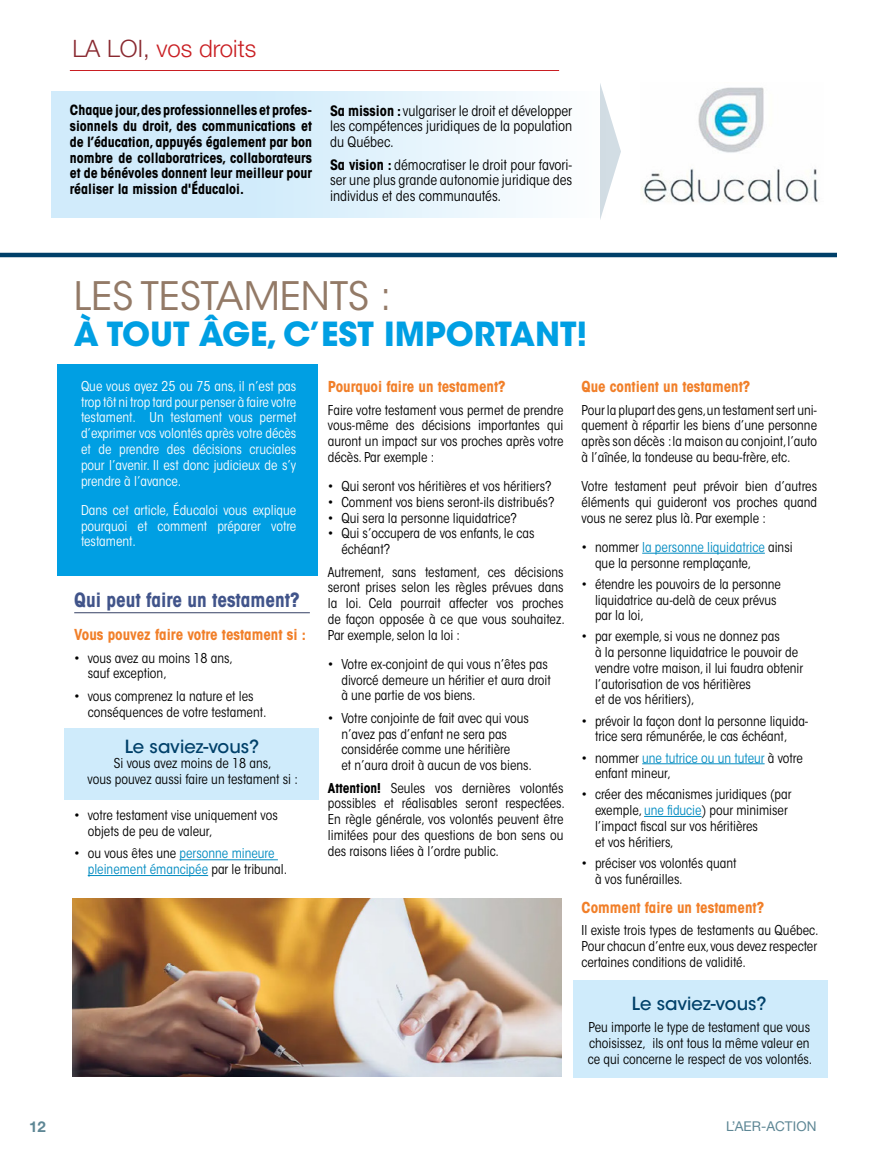
<style>
.page{position:relative;width:891px;height:1161px;background:#fff}
.page>*{position:absolute;margin:0;border:0;box-sizing:border-box;transform-origin:0 0}
.t1{font:39px "ITC Avant Garde Std";color:#937a67}
.t2{font:700 33px "ITC Avant Garde Std";color:#009fe3}
.t3{font:300 24px "Helvetica Neue LT Std";color:#c91e22}
.t4{font:700 condensed 19.5px "ITC Avant Garde Std";color:#41548a}
.t5{font:500 18px "ITC Avant Garde Std";color:#004069}
.t6{font:700 condensed 15px "ITC Avant Garde Std";color:#f17f29}
.t7{font:700 15px "Helvetica Neue LT Std";color:#5e8795}
.t8{font:condensed 14.25px/15.8px "ITC Avant Garde Std";color:#000;text-align:justify}
.t9{font:700 condensed 13.95px/15.8px "ITC Avant Garde Std";color:#000;text-align:justify}
.t10{font:condensed 13.5px/15.8px "ITC Avant Garde Std";color:#000}
.t11{font:condensed 13.5px/15.8px "ITC Avant Garde Std";color:#fff;text-align:justify}
.t12{font:condensed 13.5px/15.8px "ITC Avant Garde Std";color:#008bc1}
.t13{font:13.5px "Helvetica Neue LT Std";letter-spacing:.01em;color:#5e8795}
.s1{color:#892930}
.s2{font-weight:700}
.s3{color:#008bc1}
.s4{color:#000}
</style>
<div class="page">
<div style="left:64px;top:728px;width:254px;height:72px;background:#cfebfb"></div>
<div style="left:573px;top:980px;width:254px;height:97px;background:#cfebfb"></div>
<div style="left:57px;top:365px;width:260px;height:211px;background:#009fe3"></div>
<div style="left:51px;top:92px;width:840px;height:126px;background:linear-gradient(to right,#cae8fa,#fff)"></div>
<hr style="left:70px;top:70px;width:489px;height:1px;background:#c91e22">
<img style="left:640px;top:87px;width:183px;height:118px">
<hr style="left:0;top:253px;width:837px;height:4px;background:#004069">
<svg style="left:600px;top:83px;width:21px;height:137px"></svg>
<img style="left:73px;top:898px;width:489px;height:179px">
<hr style="left:74px;top:612px;width:236px;height:1px;background:#364064">
<hr style="left:180px;top:859px;width:98px;height:1px;background:#008bc1">
<hr style="left:88px;top:875px;width:120px;height:1px;background:#008bc1">
<hr style="left:642px;top:553px;width:123px;height:1px;background:#008bc1">
<hr style="left:642px;top:763px;width:123px;height:1px;background:#008bc1">
<hr style="left:644px;top:816px;width:58px;height:1px;background:#008bc1">
<h3 class="t3" style="left:72px;top:34px;width:186px"><span class="s1">LA LOI,</span> vos droits</h3>
<p class="t9" style="left:70px;top:102px;width:244px">Chaque jour,des professionnelles et profes&shy;sionnels du droit, des communications et de l’éducation, appuyés également par bon nombre de collaboratrices, collaborateurs et de bénévoles donnent leur meilleur pour réaliser la mission d'Éducaloi.</p>
<p class="t8" style="left:330px;top:103px;width:244px"><span class="s2">Sa mission :</span> vulgariser le droit et développer les compétences juridiques de la population du Québec.</p>
<p class="t8" style="left:330px;top:157px;width:244px"><span class="s2">Sa vision :</span> démocratiser le droit pour favori&shy;ser une plus grande autonomie juridique des individus et des communautés.</p>
<h1 class="t1" style="left:74px;top:272px;width:319px">LES TESTAMENTS :</h1>
<h2 class="t2" style="left:74px;top:312px;width:515px">À TOUT ÂGE, C’EST IMPORTANT!</h2>
<p class="t11" style="left:81px;top:378px;width:217px">Que vous ayez 25 ou 75 ans, il n’est pas trop tôt ni trop tard pour penser à faire votre testament. Un testament vous permet d’exprimer vos volontés après votre décès et de prendre des décisions cruciales pour l’avenir. Il est donc judicieux de s’y prendre à l’avance.</p>
<p class="t11" style="left:81px;top:502px;width:217px">Dans cet article, Éducaloi vous explique pourquoi et comment préparer votre testament.</p>
<p class="t6" style="left:582px;top:377px;width:170px">Que contient un testament?</p>
<p class="t10" style="left:582px;top:402px;width:237px;text-align:justify">Pour la plupart des gens,un testament sert uni&shy;quement à répartir les biens d’une personne après son décès : la maison au conjoint, l’auto à l’aînée, la tondeuse au beau-frère, etc.</p>
<p class="t10" style="left:582px;top:478px;width:237px;text-align:justify">Votre testament peut prévoir bien d’autres éléments qui guideront vos proches quand vous ne serez plus là. Par exemple :</p>
<p class="t10" style="left:595px;top:539px;width:199px;text-indent:-14px">• nommer <span class="s3">la personne liquidatrice</span> ainsi que la personne remplaçante,</p>
<p class="t10" style="left:595px;top:576px;width:188px;text-indent:-14px">• étendre les pouvoirs de la personne liquidatrice au-delà de ceux prévus par la loi,</p>
<p class="t10" style="left:595px;top:629px;width:210px;text-indent:-14px">• par exemple, si vous ne donnez pas<br>à la personne liquidatrice le pouvoir de vendre votre maison, il lui faudra obtenir l’autorisation de vos héritières<br>et de vos héritiers),</p>
<p class="t10" style="left:582px;top:713px;width:228px;text-align:center">• prévoir la façon dont la personne liquida&shy;trice sera rémunérée, le cas échéant,</p>
<p class="t10" style="left:595px;top:750px;width:209px;text-indent:-14px">• nommer <span class="s3">une tutrice ou un tuteur</span> à votre enfant mineur,</p>
<p class="t10" style="left:595px;top:787px;width:198px;text-indent:-14px">• créer des mécanismes juridiques (par exemple, <span class="s3">une fiducie</span>) pour minimiser l’impact fiscal sur vos héritières<br>et vos héritiers,</p>
<p class="t10" style="left:595px;top:855px;width:143px;text-indent:-14px">• préciser vos volontés quant à vos funérailles.</p>
<p class="t6" style="left:582px;top:898px;width:184px">Comment faire un testament?</p>
<p class="t10" style="left:582px;top:923px;width:238px;text-align:justify">Il existe trois types de testaments au Québec.<br>Pour chacun d’entre eux, vous devez respecter certaines conditions de validité.</p>
<h3 class="t5" style="left:632px;top:992px;width:136px">Le saviez-vous?</h3>
<p class="t10" style="left:588px;top:1019px;width:226px">Peu importe le type de testament que vous choisissez, ils ont tous la même valeur en ce qui concerne le respect de vos volontés.</p>
<p class="t6" style="left:328px;top:377px;width:179px">Pourquoi faire un testament?</p>
<p class="t10" style="left:328px;top:402px;width:237px;text-align:justify">Faire votre testament vous permet de prendre vous-même des décisions importantes qui auront un impact sur vos proches après votre décès. Par exemple :</p>
<p class="t10" style="left:328px;top:478px;width:225px">• Qui seront vos héritières et vos héritiers?</p>
<p class="t10" style="left:328px;top:494px;width:228px">• Comment vos biens seront-ils distribués?</p>
<p class="t10" style="left:328px;top:510px;width:191px">• Qui sera la personne liquidatrice?</p>
<p class="t10" style="left:341px;top:526px;width:195px;text-indent:-14px">• Qui s’occupera de vos enfants, le cas échéant?</p>
<p class="t10" style="left:328px;top:564px;width:239px;text-align:justify">Autrement, sans testament, ces décisions seront prises selon les règles prévues dans la loi. Cela pourrait affecter vos proches de façon opposée à ce que vous souhaitez.<br>Par exemple, selon la loi :</p>
<p class="t10" style="left:341px;top:656px;width:211px;text-indent:-14px">• Votre ex-conjoint de qui vous n’êtes pas divorcé demeure un héritier et aura droit à une partie de vos biens.</p>
<p class="t10" style="left:341px;top:710px;width:192px;text-indent:-14px">• Votre conjointe de fait avec qui vous n’avez pas d’enfant ne sera pas considérée comme une héritière<br>et n’aura droit à aucun de vos biens.</p>
<p class="t10" style="left:328px;top:780px;width:238px;text-align:justify"><span class="s2">Attention!</span> Seules vos dernières volontés possibles et réalisables seront respectées.<br>En règle générale, vos volontés peuvent être limitées pour des questions de bon sens ou des raisons liées à l’ordre public.</p>
<h3 class="t4" style="left:74px;top:587px;width:227px">Qui peut faire un testament?</h3>
<p class="t6" style="left:74px;top:625px;width:233px">Vous pouvez faire votre testament si :</p>
<p class="t10" style="left:88px;top:650px;width:147px;text-indent:-14px">• vous avez au moins 18 ans, sauf exception,</p>
<p class="t10" style="left:88px;top:688px;width:180px;text-indent:-14px">• vous comprenez la nature et les conséquences de votre testament.</p>
<h3 class="t5" style="left:125px;top:735px;width:136px">Le saviez-vous?</h3>
<p class="t10" style="left:88px;top:756px;width:212px;text-align:center">Si vous avez moins de 18 ans,<br>vous pouvez aussi faire un testament si :</p>
<p class="t10" style="left:88px;top:808px;width:192px;text-indent:-14px">• votre testament vise uniquement vos objets de peu de valeur,</p>
<p class="t12" style="left:88px;top:846px;width:201px;text-indent:-14px"><span class="s4">• ou vous êtes une</span> personne mineure pleinement émancipée <span class="s4">par le tribunal.</span></p>
<p class="t7" style="left:29px;top:1117px;width:18px">12</p>
<p class="t13" style="left:726px;top:1118px;width:92px">L’AER-ACTION</p>
</div>
